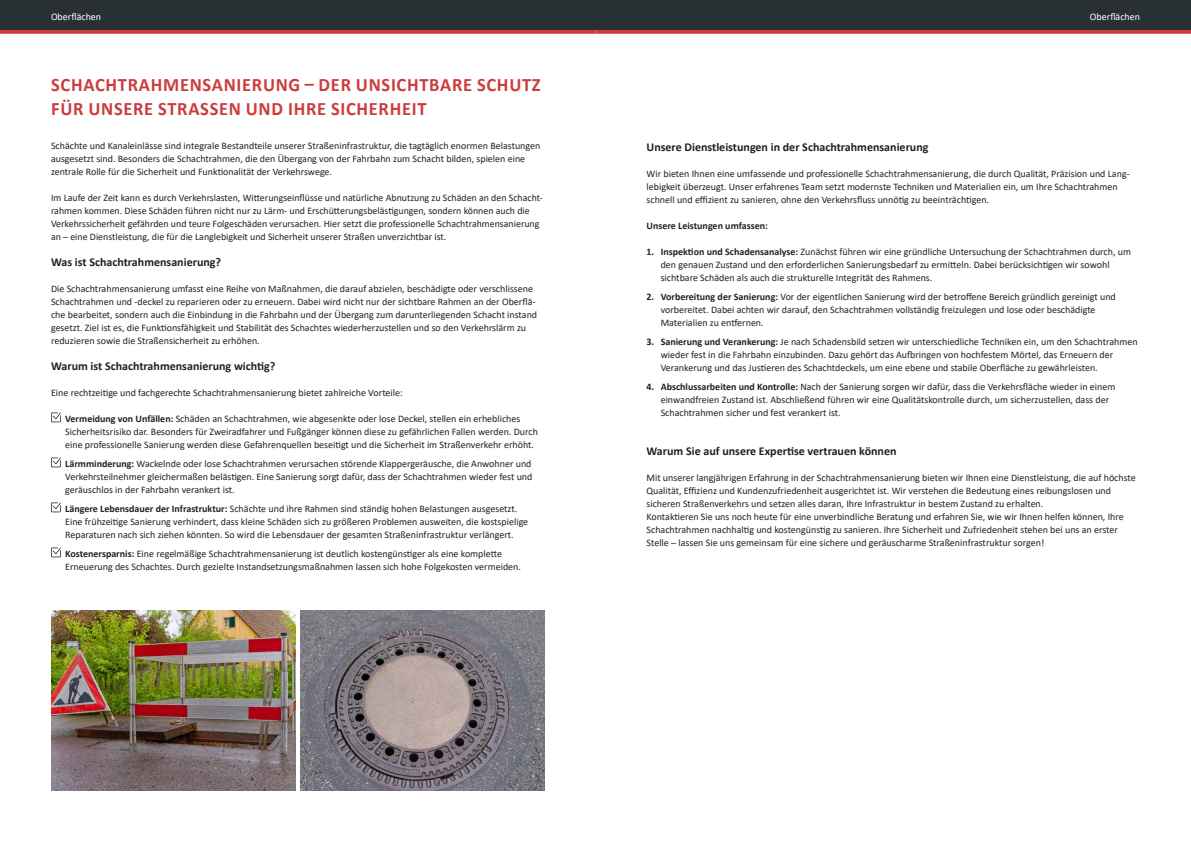
<style>
.page{position:relative;width:1191px;height:842px;background:#fff}
.page>*{position:absolute;margin:0;border:0;box-sizing:border-box;transform-origin:0 0}
.t1{font:700 19px/24px "Calibri";letter-spacing:.04em;color:#cc3c3d}
.t2{font:700 12px "Calibri";color:#231f20}
.t3{font:10px/13px "Calibri";color:#231f20}
.t4{font:700 10px "Calibri";color:#231f20}
.t5{font:10px "Calibri";color:#fff}
.s1{font-weight:700}
</style>
<div class="page">
<svg style="left:0;top:30px;width:595px;height:4px;background:#ce4748"></svg>
<div style="left:0;top:0;width:598px;height:30px;background:#293034"></div>
<svg style="left:51px;top:412px;width:10px;height:10px"></svg>
<svg style="left:51px;top:457px;width:10px;height:10px"></svg>
<svg style="left:51px;top:502px;width:10px;height:10px"></svg>
<svg style="left:51px;top:547px;width:10px;height:10px"></svg>
<svg style="left:595px;top:30px;width:596px;height:4px;background:#ce4748"></svg>
<div style="left:595px;top:0;width:596px;height:30px;background:#293034"></div>
<img style="left:51px;top:611px;width:244px;height:180px">
<img style="left:300px;top:611px;width:244px;height:180px">
<p class="t5" style="left:51px;top:9px;width:52px">Oberflächen</p>
<p class="t5" style="left:1090px;top:9px;width:52px">Oberflächen</p>
<h1 class="t1" style="left:51px;top:72px;width:491px">SCHACHTRAHMENSANIERUNG – DER UNSICHTBARE SCHUTZ<br>FÜR UNSERE STRASSEN UND IHRE SICHERHEIT</h1>
<p class="t3" style="left:51px;top:139px;width:491px">Schächte und Kanaleinlässe sind integrale Bestandteile unserer Straßeninfrastruktur, die tagtäglich enormen Belastungen ausgesetzt sind. Besonders die Schachtrahmen, die den Übergang von der Fahrbahn zum Schacht bilden, spielen eine zentrale Rolle für die Sicherheit und Funktionalität der Verkehrswege.</p>
<p class="t3" style="left:51px;top:191px;width:493px">Im Laufe der Zeit kann es durch Verkehrslasten, Witterungseinflüsse und natürliche Abnutzung zu Schäden an den Schacht&shy;rahmen kommen. Diese Schäden führen nicht nur zu Lärm- und Erschütterungsbelästigungen, sondern können auch die Verkehrssicherheit gefährden und teure Folgeschäden verursachen. Hier setzt die professionelle Schachtrahmensanierung an – eine Dienstleistung, die für die Langlebigkeit und Sicherheit unserer Straßen unverzichtbar ist.</p>
<p class="t2" style="left:51px;top:254px;width:172px">Was ist Schachtrahmensanierung?</p>
<p class="t3" style="left:51px;top:282px;width:487px">Die Schachtrahmensanierung umfasst eine Reihe von Maßnahmen, die darauf abzielen, beschädigte oder verschlissene Schachtrahmen und -deckel zu reparieren oder zu erneuern. Dabei wird nicht nur der sichtbare Rahmen an der Oberflä&shy;che bearbeitet, sondern auch die Einbindung in die Fahrbahn und der Übergang zum darunterliegenden Schacht instand gesetzt. Ziel ist es, die Funktionsfähigkeit und Stabilität des Schachtes wiederherzustellen und so den Verkehrslärm zu reduzieren sowie die Straßensicherheit zu erhöhen.</p>
<p class="t2" style="left:51px;top:358px;width:226px">Warum ist Schachtrahmensanierung wichtig?</p>
<p class="t3" style="left:51px;top:386px;width:353px">Eine rechtzeitige und fachgerechte Schachtrahmensanierung bietet zahlreiche Vorteile:</p>
<p class="t3" style="left:65px;top:412px;width:474px"><span class="s1">Vermeidung von Unfällen:</span> Schäden an Schachtrahmen, wie abgesenkte oder lose Deckel, stellen ein erhebliches<br>Sicherheitsrisiko dar. Besonders für Zweiradfahrer und Fußgänger können diese zu gefährlichen Fallen werden. Durch eine professionelle Sanierung werden diese Gefahrenquellen beseitigt und die Sicherheit im Straßenverkehr erhöht.</p>
<p class="t3" style="left:65px;top:457px;width:469px;text-align:justify"><span class="s1">Lärmminderung:</span> Wackelnde oder lose Schachtrahmen verursachen störende Klappergeräusche, die Anwohner und Verkehrsteilnehmer gleichermaßen belästigen. Eine Sanierung sorgt dafür, dass der Schachtrahmen wieder fest und geräuschlos in der Fahrbahn verankert ist.</p>
<p class="t3" style="left:65px;top:502px;width:464px"><span class="s1">Längere Lebensdauer der Infrastruktur:</span> Schächte und ihre Rahmen sind ständig hohen Belastungen ausgesetzt.<br>Eine frühzeitige Sanierung verhindert, dass kleine Schäden sich zu größeren Problemen ausweiten, die kostspielige<br>Reparaturen nach sich ziehen könnten. So wird die Lebensdauer der gesamten Straßeninfrastruktur verlängert.</p>
<p class="t3" style="left:65px;top:547px;width:457px"><span class="s1">Kostenersparnis:</span> Eine regelmäßige Schachtrahmensanierung ist deutlich kostengünstiger als eine komplette<br>Erneuerung des Schachtes. Durch gezielte Instandsetzungsmaßnahmen lassen sich hohe Folgekosten vermeiden.</p>
<p class="t2" style="left:646px;top:138px;width:283px">Unsere Dienstleistungen in der Schachtrahmensanierung</p>
<p class="t3" style="left:646px;top:167px;width:485px">Wir bieten Ihnen eine umfassende und professionelle Schachtrahmensanierung, die durch Qualität, Präzision und Lang&shy;lebigkeit überzeugt. Unser erfahrenes Team setzt modernste Techniken und Materialien ein, um Ihre Schachtrahmen schnell und effizient zu sanieren, ohne den Verkehrsfluss unnötig zu beeinträchtigen.</p>
<p class="t4" style="left:646px;top:218px;width:123px">Unsere Leistungen umfassen:</p>
<p class="t3" style="left:660px;top:245px;width:472px;text-indent:-14px"><span class="s1">1. Inspektion und Schadensanalyse:</span> Zunächst führen wir eine gründliche Untersuchung der Schachtrahmen durch, um den genauen Zustand und den erforderlichen Sanierungsbedarf zu ermitteln. Dabei berücksichtigen wir sowohl sichtbare Schäden als auch die strukturelle Integrität des Rahmens.</p>
<p class="t3" style="left:660px;top:290px;width:456px;text-indent:-14px"><span class="s1">2. Vorbereitung der Sanierung:</span> Vor der eigentlichen Sanierung wird der betroffene Bereich gründlich gereinigt und vorbereitet. Dabei achten wir darauf, den Schachtrahmen vollständig freizulegen und lose oder beschädigte<br>Materialien zu entfernen.</p>
<p class="t3" style="left:660px;top:335px;width:478px;text-indent:-14px"><span class="s1">3. Sanierung und Verankerung:</span> Je nach Schadensbild setzen wir unterschiedliche Techniken ein, um den Schachtrahmen wieder fest in die Fahrbahn einzubinden. Dazu gehört das Aufbringen von hochfestem Mörtel, das Erneuern der<br>Verankerung und das Justieren des Schachtdeckels, um eine ebene und stabile Oberfläche zu gewährleisten.</p>
<p class="t3" style="left:660px;top:380px;width:456px;text-indent:-14px"><span class="s1">4. Abschlussarbeiten und Kontrolle:</span> Nach der Sanierung sorgen wir dafür, dass die Verkehrsfläche wieder in einem einwandfreien Zustand ist. Abschließend führen wir eine Qualitätskontrolle durch, um sicherzustellen, dass der<br>Schachtrahmen sicher und fest verankert ist.</p>
<p class="t2" style="left:646px;top:442px;width:251px">Warum Sie auf unsere Expertise vertrauen können</p>
<p class="t3" style="left:646px;top:471px;width:491px">Mit unserer langjährigen Erfahrung in der Schachtrahmensanierung bieten wir Ihnen eine Dienstleistung, die auf höchste Qualität, Effizienz und Kundenzufriedenheit ausgerichtet ist. Wir verstehen die Bedeutung eines reibungslosen und sicheren Straßenverkehrs und setzen alles daran, Ihre Infrastruktur in bestem Zustand zu erhalten.<br>Kontaktieren Sie uns noch heute für eine unverbindliche Beratung und erfahren Sie, wie wir Ihnen helfen können, Ihre Schachtrahmen nachhaltig und kostengünstig zu sanieren. Ihre Sicherheit und Zufriedenheit stehen bei uns an erster Stelle – lassen Sie uns gemeinsam für eine sichere und geräuscharme Straßeninfrastruktur sorgen!</p>
</div>
